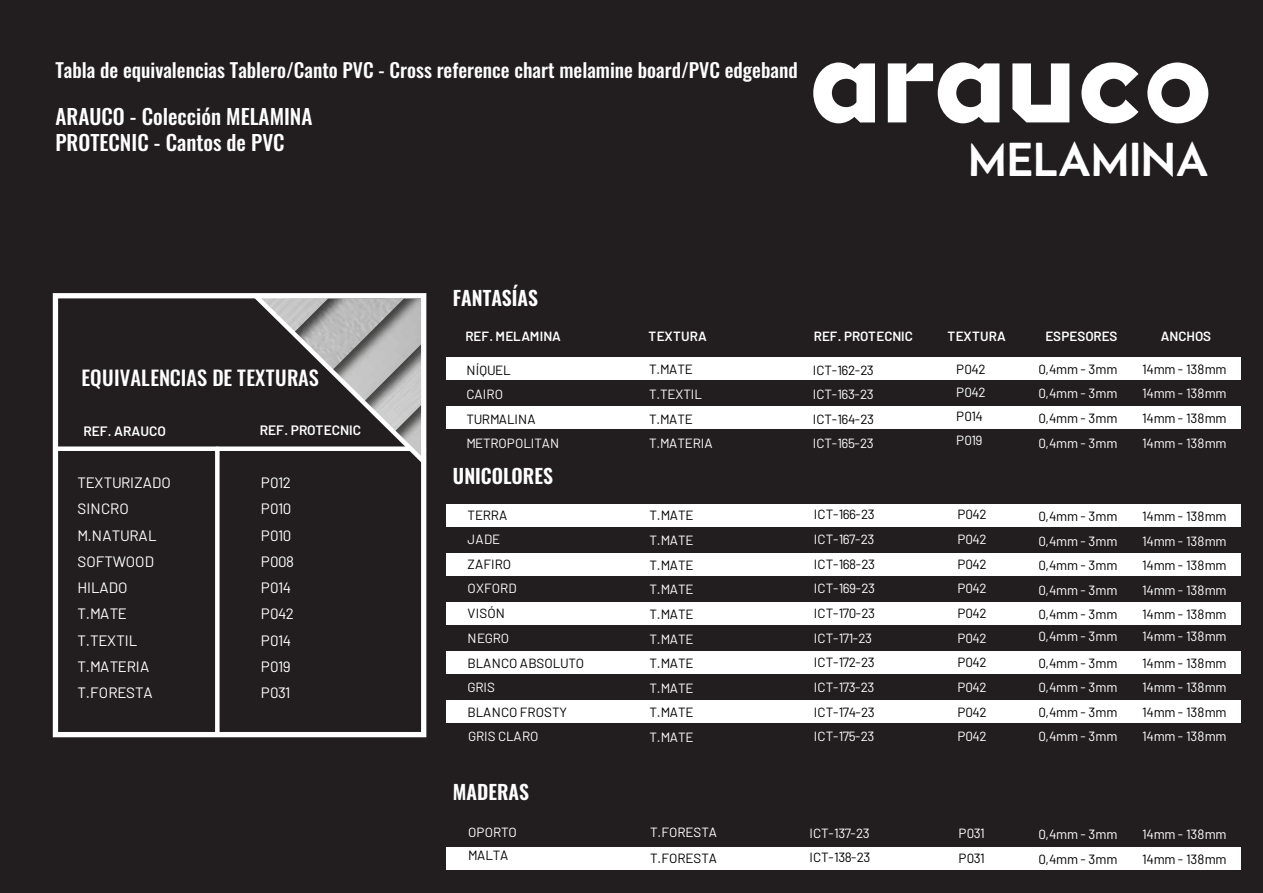
<style>
.page{position:relative;width:1263px;height:893px;background:#221e20}
.page>*{position:absolute;margin:0;border:0;box-sizing:border-box;transform-origin:0 0}
.t1{font:48.6px "Belanosima";color:#fff}
.t2{font:500 21px/25.5px "Oswald";color:#fff}
.t3{font:500 20.25px "Oswald";color:#fff}
.t4{font:600 19.8px "Oswald";color:#fff}
.t5{font:500 19.5px "Oswald";color:#fff}
.t6{font:15px/26.2px "Barlow";letter-spacing:-.01em;color:#fff}
.t7{font:15px/26.2px "Barlow";letter-spacing:-.04em;color:#fff}
.t8{font:600 13.65px "Barlow";letter-spacing:-.005em;color:#fff}
.t9{font:13.35px "Barlow";letter-spacing:-.015em;color:#010000}
.t10{font:13.35px "Barlow";letter-spacing:-.015em;color:#fff}
.t11{font:600 13.35px "Barlow";letter-spacing:-.005em;color:#fff}
.t12{font:600 13.35px "Barlow";letter-spacing:.015em;color:#fff}
</style>
<div class="page">
<svg style="left:813px;top:62px;width:395px;height:62px"></svg>
<div style="left:447px;top:504px;width:793px;height:23px;background:#fff"></div>
<div style="left:447px;top:553px;width:793px;height:23px;background:#fff"></div>
<div style="left:447px;top:602px;width:793px;height:23px;background:#fff"></div>
<div style="left:447px;top:651px;width:793px;height:23px;background:#fff"></div>
<div style="left:447px;top:700px;width:793px;height:23px;background:#fff"></div>
<div style="left:447px;top:847px;width:793px;height:22px;background:#fff"></div>
<div style="left:447px;top:358px;width:793px;height:22px;background:#fff"></div>
<div style="left:447px;top:407px;width:793px;height:22px;background:#fff"></div>
<div style="left:55px;top:446px;width:369px;height:5px;background:#fff"></div>
<div style="left:215px;top:449px;width:5px;height:286px;background:#fff"></div>
<svg style="left:249px;top:293px;width:178px;height:175px"></svg>
<div style="left:53px;top:293px;width:373px;height:444px;border:5px solid #fff"></div>
<h3 class="t5" style="left:55px;top:60px;width:744px">Tabla de equivalencias Tablero/Canto PVC - Cross reference chart melamine board/PVC edgeband</h3>
<h2 class="t2" style="left:55px;top:105px;width:259px">ARAUCO - Colección MELAMINA<br>PROTECNIC - Cantos de PVC</h2>
<h3 class="t4" style="left:453px;top:287px;width:87px">FANTASÍAS</h3>
<h1 class="t1" style="left:968px;top:130px;width:242px">MELAMINA</h1>
<h3 class="t3" style="left:81px;top:367px;width:239px">EQUIVALENCIAS DE TEXTURAS</h3>
<p class="t8" style="left:83px;top:421px;width:84px">REF. ARAUCO</p>
<p class="t8" style="left:260px;top:420px;width:103px">REF. PROTECNIC</p>
<p class="t6" style="left:77px;top:468px;width:95px">TEXTURIZADO<br>SINCRO<br>M.NATURAL<br>SOFTWOOD<br>HILADO<br>T.MATE<br>T.TEXTIL<br>T.MATERIA<br>T.FORESTA</p>
<p class="t7" style="left:261px;top:468px;width:34px">P012<br>P010<br>P010<br>P008<br>P014<br>P042<br>P014<br>P019<br>P031</p>
<p class="t11" style="left:465px;top:327px;width:97px">REF. MELAMINA</p>
<p class="t12" style="left:648px;top:327px;width:60px">TEXTURA</p>
<p class="t11" style="left:814px;top:327px;width:101px">REF. PROTECNIC</p>
<p class="t12" style="left:947px;top:327px;width:60px">TEXTURA</p>
<p class="t11" style="left:1045px;top:327px;width:74px">ESPESORES</p>
<p class="t11" style="left:1161px;top:327px;width:52px">ANCHOS</p>
<p class="t9" style="left:466px;top:360px;width:46px">NÍQUEL</p>
<p class="t9" style="left:649px;top:360px;width:46px">T.MATE</p>
<p class="t9" style="left:466px;top:409px;width:71px">TURMALINA</p>
<p class="t9" style="left:649px;top:409px;width:46px">T.MATE</p>
<p class="t10" style="left:466px;top:385px;width:38px">CAIRO</p>
<p class="t10" style="left:649px;top:384px;width:55px">T.TEXTIL</p>
<p class="t10" style="left:466px;top:433px;width:94px">METROPOLITAN</p>
<p class="t10" style="left:649px;top:434px;width:65px">T.MATERIA</p>
<h3 class="t4" style="left:453px;top:466px;width:101px">UNICOLORES</h3>
<p class="t9" style="left:468px;top:505px;width:41px">TERRA</p>
<p class="t9" style="left:649px;top:506px;width:46px">T.MATE</p>
<p class="t10" style="left:468px;top:530px;width:34px">JADE</p>
<p class="t10" style="left:649px;top:530px;width:46px">T.MATE</p>
<p class="t9" style="left:468px;top:554px;width:45px">ZAFIRO</p>
<p class="t9" style="left:649px;top:555px;width:46px">T.MATE</p>
<p class="t10" style="left:468px;top:579px;width:50px">OXFORD</p>
<p class="t10" style="left:649px;top:580px;width:46px">T.MATE</p>
<p class="t9" style="left:468px;top:604px;width:39px">VISÓN</p>
<p class="t9" style="left:649px;top:604px;width:46px">T.MATE</p>
<p class="t10" style="left:468px;top:629px;width:43px">NEGRO</p>
<p class="t10" style="left:649px;top:629px;width:46px">T.MATE</p>
<p class="t9" style="left:468px;top:653px;width:118px">BLANCO ABSOLUTO</p>
<p class="t9" style="left:649px;top:654px;width:46px">T.MATE</p>
<p class="t10" style="left:468px;top:678px;width:29px">GRIS</p>
<p class="t10" style="left:649px;top:678px;width:46px">T.MATE</p>
<p class="t9" style="left:468px;top:702px;width:101px">BLANCO FROSTY</p>
<p class="t9" style="left:649px;top:703px;width:46px">T.MATE</p>
<p class="t10" style="left:468px;top:727px;width:72px">GRIS CLARO</p>
<p class="t10" style="left:649px;top:728px;width:46px">T.MATE</p>
<h3 class="t4" style="left:453px;top:781px;width:78px">MADERAS</h3>
<p class="t10" style="left:468px;top:823px;width:50px">OPORTO</p>
<p class="t10" style="left:650px;top:823px;width:68px">T.FORESTA</p>
<p class="t9" style="left:468px;top:845px;width:42px">MALTA</p>
<p class="t9" style="left:650px;top:849px;width:68px">T.FORESTA</p>
<p class="t9" style="left:813px;top:360px;width:63px">ICT-162-23</p>
<p class="t9" style="left:956px;top:359px;width:31px">P042</p>
<p class="t10" style="left:813px;top:385px;width:62px">ICT-163-23</p>
<p class="t10" style="left:956px;top:383px;width:31px">P042</p>
<p class="t9" style="left:813px;top:409px;width:63px">ICT-164-23</p>
<p class="t9" style="left:956px;top:407px;width:28px">P014</p>
<p class="t10" style="left:813px;top:433px;width:62px">ICT-165-23</p>
<p class="t10" style="left:956px;top:430px;width:28px">P019</p>
<p class="t9" style="left:814px;top:505px;width:62px">ICT-166-23</p>
<p class="t9" style="left:957px;top:505px;width:31px">P042</p>
<p class="t10" style="left:814px;top:530px;width:62px">ICT-167-23</p>
<p class="t10" style="left:957px;top:530px;width:31px">P042</p>
<p class="t9" style="left:814px;top:554px;width:63px">ICT-168-23</p>
<p class="t9" style="left:957px;top:554px;width:31px">P042</p>
<p class="t10" style="left:814px;top:579px;width:63px">ICT-169-23</p>
<p class="t10" style="left:957px;top:579px;width:31px">P042</p>
<p class="t9" style="left:814px;top:604px;width:63px">ICT-170-23</p>
<p class="t9" style="left:957px;top:604px;width:31px">P042</p>
<p class="t10" style="left:814px;top:628px;width:60px">ICT-171-23</p>
<p class="t10" style="left:957px;top:628px;width:31px">P042</p>
<p class="t9" style="left:814px;top:653px;width:62px">ICT-172-23</p>
<p class="t9" style="left:957px;top:653px;width:31px">P042</p>
<p class="t10" style="left:814px;top:677px;width:62px">ICT-173-23</p>
<p class="t10" style="left:957px;top:677px;width:31px">P042</p>
<p class="t9" style="left:814px;top:702px;width:62px">ICT-174-23</p>
<p class="t9" style="left:957px;top:702px;width:31px">P042</p>
<p class="t10" style="left:814px;top:727px;width:62px">ICT-175-23</p>
<p class="t10" style="left:957px;top:727px;width:31px">P042</p>
<p class="t10" style="left:809px;top:823px;width:62px">ICT-137-23</p>
<p class="t10" style="left:959px;top:824px;width:28px">P031</p>
<p class="t9" style="left:809px;top:848px;width:63px">ICT-138-23</p>
<p class="t9" style="left:959px;top:848px;width:28px">P031</p>
<p class="t9" style="left:1038px;top:359px;width:81px">0,4mm - 3mm</p>
<p class="t9" style="left:1142px;top:359px;width:86px">14mm - 138mm</p>
<p class="t9" style="left:1038px;top:408px;width:81px">0,4mm - 3mm</p>
<p class="t9" style="left:1142px;top:408px;width:86px">14mm - 138mm</p>
<p class="t10" style="left:1038px;top:433px;width:81px">0,4mm - 3mm</p>
<p class="t10" style="left:1142px;top:433px;width:86px">14mm - 138mm</p>
<p class="t10" style="left:1038px;top:384px;width:81px">0,4mm - 3mm</p>
<p class="t10" style="left:1142px;top:384px;width:86px">14mm - 138mm</p>
<p class="t9" style="left:1038px;top:507px;width:81px">0,4mm - 3mm</p>
<p class="t9" style="left:1142px;top:507px;width:86px">14mm - 138mm</p>
<p class="t9" style="left:1038px;top:556px;width:81px">0,4mm - 3mm</p>
<p class="t9" style="left:1142px;top:556px;width:86px">14mm - 138mm</p>
<p class="t9" style="left:1038px;top:605px;width:81px">0,4mm - 3mm</p>
<p class="t9" style="left:1142px;top:605px;width:86px">14mm - 138mm</p>
<p class="t10" style="left:1038px;top:531px;width:81px">0,4mm - 3mm</p>
<p class="t10" style="left:1142px;top:531px;width:86px">14mm - 138mm</p>
<p class="t10" style="left:1038px;top:580px;width:81px">0,4mm - 3mm</p>
<p class="t10" style="left:1142px;top:580px;width:86px">14mm - 138mm</p>
<p class="t10" style="left:1038px;top:626px;width:81px">0,4mm - 3mm</p>
<p class="t10" style="left:1142px;top:626px;width:86px">14mm - 138mm</p>
<p class="t9" style="left:1038px;top:653px;width:81px">0,4mm - 3mm</p>
<p class="t9" style="left:1142px;top:653px;width:86px">14mm - 138mm</p>
<p class="t9" style="left:1038px;top:702px;width:81px">0,4mm - 3mm</p>
<p class="t9" style="left:1142px;top:702px;width:86px">14mm - 138mm</p>
<p class="t10" style="left:1038px;top:678px;width:81px">0,4mm - 3mm</p>
<p class="t10" style="left:1142px;top:678px;width:86px">14mm - 138mm</p>
<p class="t10" style="left:1038px;top:727px;width:81px">0,4mm - 3mm</p>
<p class="t10" style="left:1142px;top:727px;width:86px">14mm - 138mm</p>
<p class="t10" style="left:1038px;top:824px;width:81px">0,4mm - 3mm</p>
<p class="t10" style="left:1142px;top:824px;width:86px">14mm - 138mm</p>
<p class="t9" style="left:1038px;top:849px;width:81px">0,4mm - 3mm</p>
<p class="t9" style="left:1142px;top:849px;width:86px">14mm - 138mm</p>
</div>
